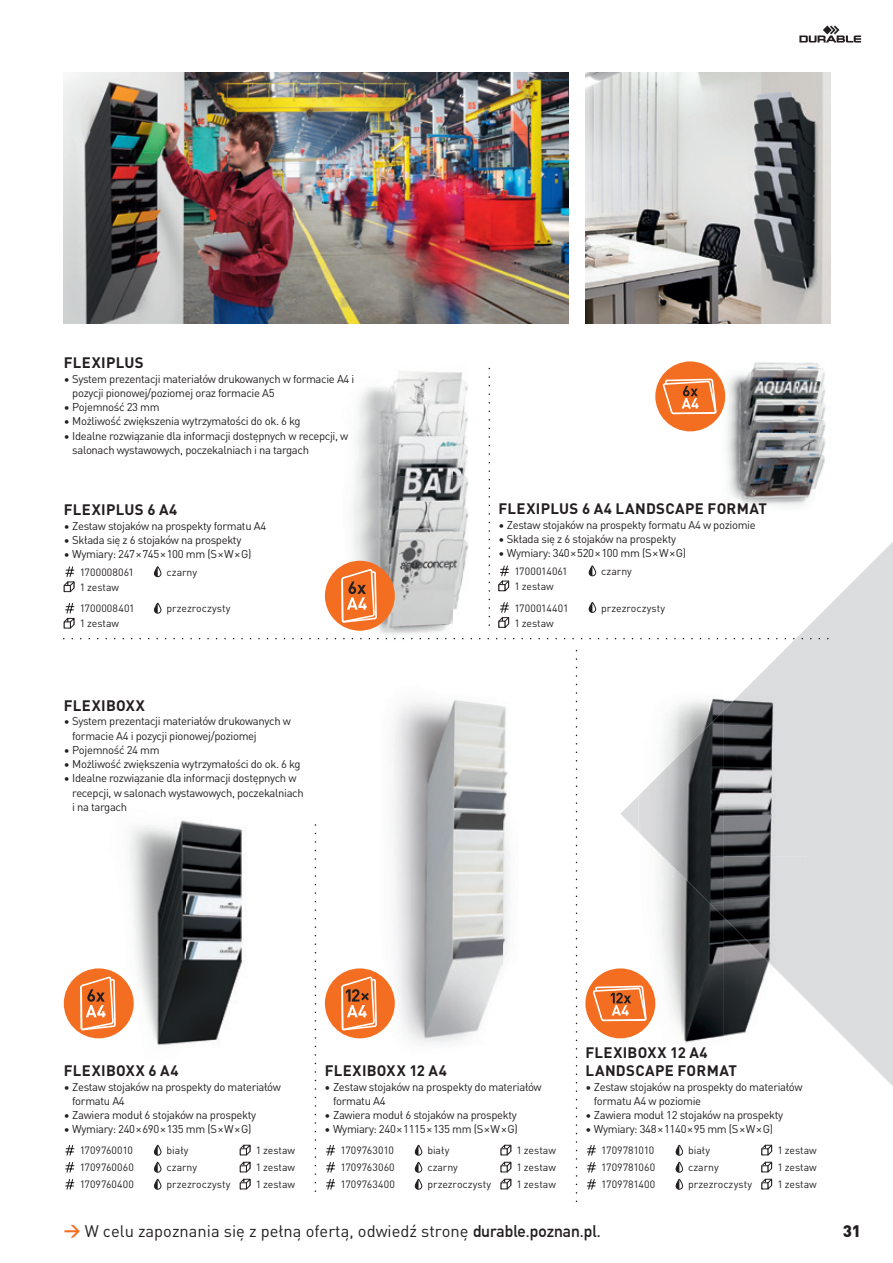
<style>
.page{position:relative;width:893px;height:1263px;background:#fff}
.page>*{position:absolute;margin:0;border:0;box-sizing:border-box;transform-origin:0 0}
.t1{font:16.5px "DIN Pro";color:#231f20}
.t2{font:900 16.5px "DIN Pro";color:#231f20}
.t3{font:700 15px/18px "DIN Pro";letter-spacing:.02em;color:#231f20}
.t4{font:11.25px/14.2px "DIN Pro";letter-spacing:-.03em;color:#231f20}
.t5{font:10.5px/21.5px "DIN Pro";color:#231f20}
.t6{font:10.5px "DIN Pro";letter-spacing:-.02em;color:#231f20}
.s1{font-weight:700;color:#f36e21}
.s2{font-family:"DIN Alternate";font-weight:700}
</style>
<div class="page">
<svg style="left:799px;top:26px;width:62px;height:17px"></svg>
<img style="left:64px;top:72px;width:504px;height:251px">
<img style="left:585px;top:72px;width:245px;height:251px">
<img style="left:716px;top:362px;width:110px;height:144px">
<img style="left:118px;top:820px;width:127px;height:226px">
<img style="left:380px;top:700px;width:130px;height:343px">
<img style="left:325px;top:367px;width:165px;height:273px">
<svg style="left:620px;top:542px;width:273px;height:544px"></svg>
<img style="left:724px;top:662px;width:85px;height:340px">
<img style="left:638px;top:710px;width:86px;height:195px">
<svg style="left:712px;top:905px;width:12px;height:12px"></svg>
<div style="left:325px;top:561px;width:70px;height:70px;background:#f36e21;border-radius:50%"></div>
<svg style="left:340px;top:561px;width:38px;height:70px"></svg>
<div style="left:655px;top:361px;width:70px;height:70px;background:#f36e21;border-radius:50%"></div>
<svg style="left:662px;top:378px;width:55px;height:37px"></svg>
<div style="left:325px;top:968px;width:70px;height:70px;background:#f36e21;border-radius:50%"></div>
<svg style="left:341px;top:976px;width:36px;height:54px"></svg>
<div style="left:64px;top:968px;width:70px;height:70px;background:#f36e21;border-radius:50%"></div>
<svg style="left:79px;top:968px;width:38px;height:70px"></svg>
<div style="left:585px;top:968px;width:70px;height:70px;background:#f36e21;border-radius:50%"></div>
<svg style="left:592px;top:985px;width:55px;height:37px"></svg>
<svg style="left:489px;top:368px;width:1px;height:258px"></svg>
<svg style="left:576px;top:650px;width:1px;height:552px"></svg>
<svg style="left:63px;top:638px;width:765px;height:1px"></svg>
<svg style="left:315px;top:824px;width:1px;height:368px"></svg>
<svg style="left:154px;top:566px;width:7px;height:11px"></svg>
<svg style="left:64px;top:566px;width:10px;height:26px"></svg>
<svg style="left:154px;top:603px;width:7px;height:10px"></svg>
<svg style="left:64px;top:603px;width:10px;height:25px"></svg>
<svg style="left:589px;top:566px;width:7px;height:10px"></svg>
<svg style="left:498px;top:566px;width:11px;height:25px"></svg>
<svg style="left:589px;top:602px;width:7px;height:11px"></svg>
<svg style="left:498px;top:602px;width:11px;height:26px"></svg>
<svg style="left:65px;top:1145px;width:9px;height:10px"></svg>
<svg style="left:154px;top:1145px;width:7px;height:10px"></svg>
<svg style="left:240px;top:1145px;width:10px;height:10px"></svg>
<svg style="left:65px;top:1162px;width:9px;height:10px"></svg>
<svg style="left:154px;top:1162px;width:7px;height:10px"></svg>
<svg style="left:240px;top:1162px;width:10px;height:10px"></svg>
<svg style="left:65px;top:1179px;width:9px;height:10px"></svg>
<svg style="left:154px;top:1179px;width:7px;height:10px"></svg>
<svg style="left:240px;top:1179px;width:10px;height:10px"></svg>
<svg style="left:326px;top:1145px;width:9px;height:10px"></svg>
<svg style="left:415px;top:1145px;width:7px;height:10px"></svg>
<svg style="left:501px;top:1145px;width:10px;height:10px"></svg>
<svg style="left:326px;top:1162px;width:9px;height:10px"></svg>
<svg style="left:415px;top:1162px;width:7px;height:10px"></svg>
<svg style="left:501px;top:1162px;width:10px;height:10px"></svg>
<svg style="left:326px;top:1179px;width:9px;height:10px"></svg>
<svg style="left:415px;top:1179px;width:7px;height:10px"></svg>
<svg style="left:501px;top:1179px;width:10px;height:10px"></svg>
<svg style="left:587px;top:1145px;width:9px;height:10px"></svg>
<svg style="left:676px;top:1145px;width:7px;height:10px"></svg>
<svg style="left:761px;top:1145px;width:11px;height:10px"></svg>
<svg style="left:587px;top:1162px;width:9px;height:10px"></svg>
<svg style="left:676px;top:1162px;width:7px;height:10px"></svg>
<svg style="left:761px;top:1162px;width:11px;height:10px"></svg>
<svg style="left:587px;top:1179px;width:9px;height:10px"></svg>
<svg style="left:676px;top:1179px;width:7px;height:10px"></svg>
<svg style="left:761px;top:1179px;width:11px;height:10px"></svg>
<h2 class="t3" style="left:64px;top:353px;width:81px">FLEXIPLUS</h2>
<p class="t4" style="left:72px;top:371px;width:284px;text-indent:-9px">• System prezentacji materiałów drukowanych w formacie A4 i pozycji pionowej/poziomej oraz formacie A5</p>
<p class="t4" style="left:64px;top:399px;width:97px">• Pojemność 23 mm</p>
<p class="t4" style="left:64px;top:414px;width:238px">• Możliwość zwiększenia wytrzymałości do ok. 6 kg</p>
<p class="t4" style="left:72px;top:428px;width:277px;text-indent:-9px">• Idealne rozwiązanie dla informacji dostępnych w recepcji, w salonach wystawowych, poczekalniach i na targach</p>
<h2 class="t3" style="left:64px;top:500px;width:115px">FLEXIPLUS 6 A4</h2>
<p class="t4" style="left:64px;top:518px;width:204px">• Zestaw stojaków na prospekty formatu A4</p>
<p class="t4" style="left:64px;top:532px;width:179px">• Składa się z 6 stojaków na prospekty</p>
<p class="t4" style="left:64px;top:546px;width:189px">• Wymiary: 247 × 745 × 100 mm (S × W × G)</p>
<p class="t5" style="left:80px;top:561px;width:56px">1700008061</p>
<p class="t5" style="left:167px;top:561px;width:32px">czarny</p>
<p class="t5" style="left:80px;top:576px;width:57px">1 zestaw<br>1700008401</p>
<p class="t5" style="left:167px;top:597px;width:65px">przezroczysty</p>
<p class="t5" style="left:80px;top:612px;width:41px">1 zestaw</p>
<h2 class="t3" style="left:64px;top:696px;width:83px">FLEXIBOXX</h2>
<p class="t4" style="left:72px;top:713px;width:220px;text-indent:-9px">• System prezentacji materiałów drukowanych w formacie A4 i pozycji pionowej/poziomej</p>
<p class="t4" style="left:64px;top:742px;width:97px">• Pojemność 24 mm</p>
<p class="t4" style="left:64px;top:756px;width:238px">• Możliwość zwiększenia wytrzymałości do ok. 6 kg</p>
<p class="t4" style="left:72px;top:770px;width:233px;text-indent:-9px">• Idealne rozwiązanie dla informacji dostępnych w recepcji, w salonach wystawowych, poczekalniach i na targach</p>
<h2 class="t3" style="left:499px;top:499px;width:270px">FLEXIPLUS 6 A4 LANDSCAPE FORMAT</h2>
<p class="t4" style="left:498px;top:517px;width:259px">• Zestaw stojaków na prospekty formatu A4 w poziomie</p>
<p class="t4" style="left:498px;top:531px;width:179px">• Składa się z 6 stojaków na prospekty</p>
<p class="t4" style="left:498px;top:545px;width:189px">• Wymiary: 340 × 520 × 100 mm (S × W × G)</p>
<p class="t5" style="left:514px;top:560px;width:55px">1700014061</p>
<p class="t5" style="left:601px;top:560px;width:32px">czarny</p>
<p class="t5" style="left:514px;top:575px;width:56px">1 zestaw<br>1700014401</p>
<p class="t5" style="left:601px;top:596px;width:65px">przezroczysty</p>
<p class="t5" style="left:514px;top:611px;width:41px">1 zestaw</p>
<h2 class="t3" style="left:64px;top:1061px;width:116px">FLEXIBOXX 6 A4</h2>
<p class="t4" style="left:72px;top:1078px;width:210px;text-indent:-9px">• Zestaw stojaków na prospekty do materiałów formatu A4</p>
<p class="t4" style="left:64px;top:1107px;width:194px">• Zawiera moduł 6 stojaków na prospekty</p>
<p class="t4" style="left:64px;top:1121px;width:189px">• Wymiary: 240 × 690 × 135 mm (S × W × G)</p>
<p class="t5" style="left:80px;top:1139px;width:55px">1709760010</p>
<p class="t5" style="left:167px;top:1139px;width:24px">biały</p>
<p class="t5" style="left:256px;top:1139px;width:41px">1 zestaw</p>
<p class="t5" style="left:80px;top:1156px;width:56px">1709760060</p>
<p class="t5" style="left:167px;top:1156px;width:32px">czarny</p>
<p class="t5" style="left:256px;top:1156px;width:41px">1 zestaw</p>
<p class="t5" style="left:80px;top:1173px;width:56px">1709760400</p>
<p class="t5" style="left:167px;top:1173px;width:65px">przezroczysty</p>
<p class="t5" style="left:256px;top:1173px;width:41px">1 zestaw</p>
<h2 class="t3" style="left:325px;top:1061px;width:124px">FLEXIBOXX 12 A4</h2>
<p class="t4" style="left:333px;top:1078px;width:210px;text-indent:-9px">• Zestaw stojaków na prospekty do materiałów formatu A4</p>
<p class="t4" style="left:325px;top:1107px;width:194px">• Zawiera moduł 6 stojaków na prospekty</p>
<p class="t4" style="left:325px;top:1121px;width:195px">• Wymiary: 240 × 1115 × 135 mm (S × W × G)</p>
<p class="t5" style="left:340px;top:1139px;width:55px">1709763010</p>
<p class="t5" style="left:427px;top:1139px;width:24px">biały</p>
<p class="t5" style="left:516px;top:1139px;width:41px">1 zestaw</p>
<p class="t5" style="left:340px;top:1156px;width:56px">1709763060</p>
<p class="t5" style="left:427px;top:1156px;width:32px">czarny</p>
<p class="t5" style="left:516px;top:1156px;width:41px">1 zestaw</p>
<p class="t5" style="left:340px;top:1173px;width:56px">1709763400</p>
<p class="t5" style="left:427px;top:1173px;width:65px">przezroczysty</p>
<p class="t5" style="left:516px;top:1173px;width:41px">1 zestaw</p>
<h2 class="t3" style="left:585px;top:1043px;width:153px">FLEXIBOXX 12 A4<br>LANDSCAPE FORMAT</h2>
<p class="t4" style="left:594px;top:1078px;width:210px;text-indent:-9px">• Zestaw stojaków na prospekty do materiałów formatu A4 w poziomie</p>
<p class="t4" style="left:585px;top:1107px;width:199px">• Zawiera moduł 12 stojaków na prospekty</p>
<p class="t4" style="left:585px;top:1121px;width:189px">• Wymiary: 348 × 1140 × 95 mm (S × W × G)</p>
<p class="t6" style="left:601px;top:1142px;width:55px">1709781010</p>
<p class="t5" style="left:688px;top:1139px;width:24px">biały</p>
<p class="t5" style="left:777px;top:1139px;width:41px">1 zestaw</p>
<p class="t5" style="left:601px;top:1156px;width:55px">1709781060</p>
<p class="t5" style="left:688px;top:1156px;width:32px">czarny</p>
<p class="t5" style="left:777px;top:1156px;width:41px">1 zestaw</p>
<p class="t5" style="left:601px;top:1173px;width:56px">1709781400</p>
<p class="t5" style="left:688px;top:1173px;width:65px">przezroczysty</p>
<p class="t5" style="left:777px;top:1173px;width:41px">1 zestaw</p>
<h1 class="t1" style="left:64px;top:1219px;width:538px"><span class="s1">→</span> W celu zapoznania się z pełną ofertą, odwiedź stronę <span class="s2">durable.poznan.pl.</span></h1>
<h1 class="t2" style="left:843px;top:1218px;width:20px">31</h1>
</div>
